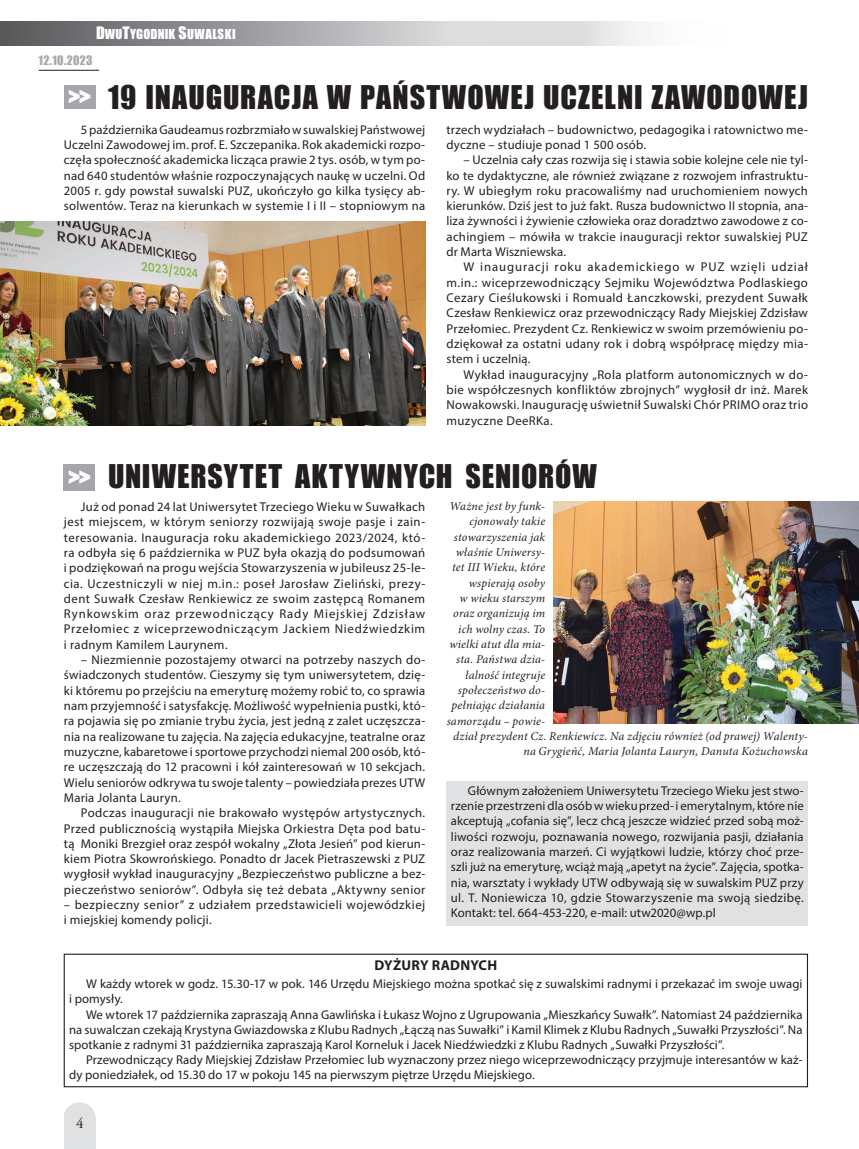
<style>
.page{position:relative;width:859px;height:1149px;background:#fff}
.page>*{position:absolute;margin:0;border:0;box-sizing:border-box;transform-origin:0 0}
.t1{font:30px "Impact";letter-spacing:.035em;color:#231f20}
.t2{font:24.15px "Impact";color:#fff;scale:.87 1}
.t3{font:15px "Adobe Garamond Pro";color:#231f20}
.t4{font:700 14.25px "Myriad Pro";color:#231f20}
.t5{font:12.75px/15.3px "Myriad Pro";letter-spacing:.015em;color:#231f20;text-align:justify}
.t6{font:12.75px/15.3px "Myriad Pro";letter-spacing:.035em;color:#231f20}
.t7{font:12.6px "Impact";letter-spacing:.015em;color:#fff}
.t8{font:italic 12px "Minion Pro";letter-spacing:.015em;color:#231f20}
.t9{font:12px "Impact";letter-spacing:.03em;color:#a8a9ad}
.s1{font-size:15.75px}
.s2{font-size:24.15px;color:#fff}
</style>
<div class="page">
<hr style="left:39px;top:70px;width:60px;height:1px;background:#231f20">
<div style="left:64px;top:1101px;width:31px;height:29px;background:#e0e1e3;border-radius:50%"></div>
<div style="left:64px;top:1116px;width:31px;height:32px;background:#e0e1e3"></div>
<svg style="left:0;top:21px;width:641px;height:24px;background:#acadb0"></svg>
<div style="left:64px;top:464px;width:31px;height:26px;background:#a5a6aa"></div>
<svg style="left:69px;top:470px;width:21px;height:13px"></svg>
<div style="left:64px;top:85px;width:31px;height:23px;background:#a5a6aa"></div>
<svg style="left:69px;top:90px;width:21px;height:13px"></svg>
<div style="left:447px;top:780px;width:361px;height:145px;background:#e0e1e3"></div>
<svg style="left:640px;top:801px;width:33px;height:11px"></svg>
<img style="left:554px;top:501px;width:305px;height:221px">
<div style="left:64px;top:953px;width:744px;height:133px;border:1px solid #231f20"></div>
<img style="left:0;top:221px;width:425px;height:204px">
<p class="t7" style="left:96px;top:25px;width:141px"><span class="s1">D</span>WU<span class="s1">T</span>YGODNIK <span class="s1">S</span>UWALSKI</p>
<p class="t9" style="left:38px;top:51px;width:56px">12.10.2023</p>
<h1 class="t1" style="left:69px;top:74px;width:741px"><span class="s2">&gt;&gt;</span> 19 INAUGURACJA W PAŃSTWOWEJ UCZELNI ZAWODOWEJ</h1>
<p class="t5" style="left:64px;top:121px;width:363px;text-indent:17px">5 października Gaudeamus rozbrzmiało w suwalskiej Państwowej Uczelni Zawodowej im. prof. E. Szczepanika. Rok akademicki rozpo&shy;częła społeczność akademicka licząca prawie 2 tys. osób, w tym po&shy;nad 640 studentów właśnie rozpoczynających naukę w uczelni. Od 2005 r. gdy powstał suwalski PUZ, ukończyło go kilka tysięcy ab&shy;solwentów. Teraz na kierunkach w systemie I i II – stopniowym na</p>
<p class="t5" style="left:446px;top:121px;width:363px">trzech wydziałach – budownictwo, pedagogika i ratownictwo me&shy;dyczne – studiuje ponad 1 500 osób.</p>
<p class="t5" style="left:446px;top:152px;width:363px;text-indent:17px">– Uczelnia cały czas rozwija się i stawia sobie kolejne cele nie tyl&shy;ko te dydaktyczne, ale również związane z rozwojem infrastruktu&shy;ry. W ubiegłym roku pracowaliśmy nad uruchomieniem nowych kierunków. Dziś jest to już fakt. Rusza budownictwo II stopnia, ana&shy;liza żywności i żywienie człowieka oraz doradztwo zawodowe z co&shy;achingiem – mówiła w trakcie inauguracji rektor suwalskiej PUZ dr Marta Wiszniewska.</p>
<p class="t5" style="left:446px;top:259px;width:363px;text-indent:17px">W inauguracji roku akademickiego w PUZ wzięli udział m.in.: wiceprzewodniczący Sejmiku Województwa Podlaskiego Cezary Cieślukowski i Romuald Łanczkowski, prezydent Suwałk Czesław Renkiewicz oraz przewodniczący Rady Miejskiej Zdzisław Przełomiec. Prezydent Cz. Renkiewicz w swoim przemówieniu po&shy;dziękował za ostatni udany rok i dobrą współpracę między mia&shy;stem i uczelnią.</p>
<p class="t5" style="left:446px;top:366px;width:363px;text-indent:17px">Wykład inauguracyjny „Rola platform autonomicznych w do&shy;bie współczesnych konfliktów zbrojnych” wygłosił dr inż. Marek Nowakowski. Inaugurację uświetnił Suwalski Chór PRIMO oraz trio muzyczne DeeRKa.</p>
<h2 class="t2" style="left:69px;top:458px;width:27px">&gt;&gt;</h2>
<h1 class="t1" style="left:108px;top:453px;width:490px">UNIWERSYTET AKTYWNYCH SENIORÓW</h1>
<p class="t5" style="left:64px;top:498px;width:363px;text-indent:17px">Już od ponad 24 lat Uniwersytet Trzeciego Wieku w Suwałkach jest miejscem, w którym seniorzy rozwijają swoje pasje i zain&shy;teresowania. Inauguracja roku akademickiego 2023/2024, któ&shy;ra odbyła się 6 października w PUZ była okazją do podsumowań i podziękowań na progu wejścia Stowarzyszenia w jubileusz 25-le&shy;cia. Uczestniczyli w niej m.in.: poseł Jarosław Zieliński, prezy&shy;dent Suwałk Czesław Renkiewicz ze swoim zastępcą Romanem Rynkowskim oraz przewodniczący Rady Miejskiej Zdzisław Przełomiec z wiceprzewodniczącym Jackiem Niedźwiedzkim i radnym Kamilem Laurynem.</p>
<p class="t5" style="left:64px;top:651px;width:363px;text-indent:17px">– Niezmiennie pozostajemy otwarci na potrzeby naszych do&shy;świadczonych studentów. Cieszymy się tym uniwersytetem, dzię&shy;ki któremu po przejściu na emeryturę możemy robić to, co sprawia nam przyjemność i satysfakcję. Możliwość wypełnienia pustki, któ&shy;ra pojawia się po zmianie trybu życia, jest jedną z zalet uczęszcza&shy;nia na realizowane tu zajęcia. Na zajęcia edukacyjne, teatralne oraz muzyczne, kabaretowe i sportowe przychodzi niemal 200 osób, któ&shy;re uczęszczają do 12 pracowni i kół zainteresowań w 10 sekcjach.<br>Wielu seniorów odkrywa tu swoje talenty – powiedziała prezes UTW Maria Jolanta Lauryn.</p>
<p class="t5" style="left:64px;top:804px;width:363px;text-indent:17px">Podczas inauguracji nie brakowało występów artystycznych.<br>Przed publicznością wystąpiła Miejska Orkiestra Dęta pod batu&shy;tą Moniki Brezgieł oraz zespół wokalny „Złota Jesień” pod kierun&shy;kiem Piotra Skowrońskiego. Ponadto dr Jacek Pietraszewski z PUZ wygłosił wykład inauguracyjny „Bezpieczeństwo publiczne a bez&shy;pieczeństwo seniorów”. Odbyła się też debata „Aktywny senior</p>
<p class="t6" style="left:64px;top:896px;width:363px">– bezpieczny senior” z udziałem przedstawicieli wojewódzkiej i miejskiej komendy policji.</p>
<p class="t8" style="left:449px;top:498px;width:97px">Ważne jest by funk-</p>
<p class="t8" style="left:469px;top:513px;width:77px">cjonowały takie</p>
<p class="t8" style="left:454px;top:528px;width:93px">stowarzyszenia jak</p>
<p class="t8" style="left:456px;top:544px;width:91px">właśnie Uniwersy-</p>
<p class="t8" style="left:452px;top:559px;width:95px">tet III Wieku, które</p>
<p class="t8" style="left:469px;top:574px;width:78px">wspierają osoby</p>
<p class="t8" style="left:460px;top:589px;width:87px">w wieku starszym</p>
<p class="t8" style="left:453px;top:605px;width:93px">oraz organizują im</p>
<p class="t8" style="left:458px;top:620px;width:88px">ich wolny czas. To</p>
<p class="t8" style="left:449px;top:635px;width:97px">wielki atut dla mia-</p>
<p class="t8" style="left:456px;top:651px;width:91px">sta. Państwa dzia-</p>
<p class="t8" style="left:465px;top:666px;width:81px">łalność integruje</p>
<p class="t8" style="left:458px;top:681px;width:89px">społeczeństwo do-</p>
<p class="t8" style="left:452px;top:697px;width:95px">pełniając działania</p>
<p class="t8" style="left:447px;top:712px;width:100px">samorządu – powie-</p>
<p class="t8" style="left:453px;top:727px;width:356px">dział prezydent Cz. Renkiewicz. Na zdjęciu również (od prawej) Walenty-</p>
<p class="t8" style="left:523px;top:742px;width:286px">na Grygieńć, Maria Jolanta Lauryn, Danuta Kożuchowska</p>
<p class="t5" style="left:451px;top:782px;width:354px;text-indent:17px">Głównym założeniem Uniwersytetu Trzeciego Wieku jest stwo&shy;rzenie przestrzeni dla osób w wieku</p>
<p class="t5" style="left:451px;top:797px;width:354px;text-indent:225px">i emerytalnym, które nie akceptują „cofania się”, lecz chcą jeszcze widzieć przed sobą moż&shy;liwości rozwoju, poznawania nowego, rozwijania pasji, działania oraz realizowania marzeń. Ci wyjątkowi ludzie, którzy choć prze&shy;szli już na emeryturę, wciąż mają „apetyt na życie”. Zajęcia, spotka&shy;nia, warsztaty i wykłady UTW odbywają się w suwalskim PUZ przy ul. T. Noniewicza 10, gdzie Stowarzyszenie ma swoją siedzibę.<br>Kontakt: tel. 664-453-220, e-mail: utw2020@wp.pl</p>
<p class="t4" style="left:374px;top:955px;width:37px">DYŻURY</p>
<p class="t4" style="left:432px;top:955px;width:11px">RADNYCH</p>
<p class="t5" style="left:69px;top:975px;width:735px;text-indent:17px">W każdy wtorek w godz. 15.30-17 w pok. 146 Urzędu Miejskiego można spotkać się z suwalskimi radnymi i przekazać im swoje uwagi i pomysły.</p>
<p class="t5" style="left:69px;top:1006px;width:735px;text-indent:17px">We wtorek 17 października zapraszają Anna Gawlińska i Łukasz Wojno z Ugrupowania „Mieszkańcy Suwałk”. Natomiast 24 października na suwalczan czekają Krystyna Gwiazdowska z Klubu Radnych „Łączą nas Suwałki” i Kamil Klimek z Klubu Radnych „Suwałki Przyszłości”. Na spotkanie z radnymi 31 października zapraszają Karol Korneluk i Jacek Niedźwiedzki z Klubu Radnych „Suwałki Przyszłości”.</p>
<p class="t5" style="left:69px;top:1051px;width:735px;text-indent:17px">Przewodniczący Rady Miejskiej Zdzisław Przełomiec lub wyznaczony przez niego wiceprzewodniczący przyjmuje interesantów w każ&shy;dy poniedziałek, od 15.30 do 17 w pokoju 145 na pierwszym piętrze Urzędu Miejskiego.</p>
<p class="t3" style="left:76px;top:1113px;width:9px">4</p>
</div>
